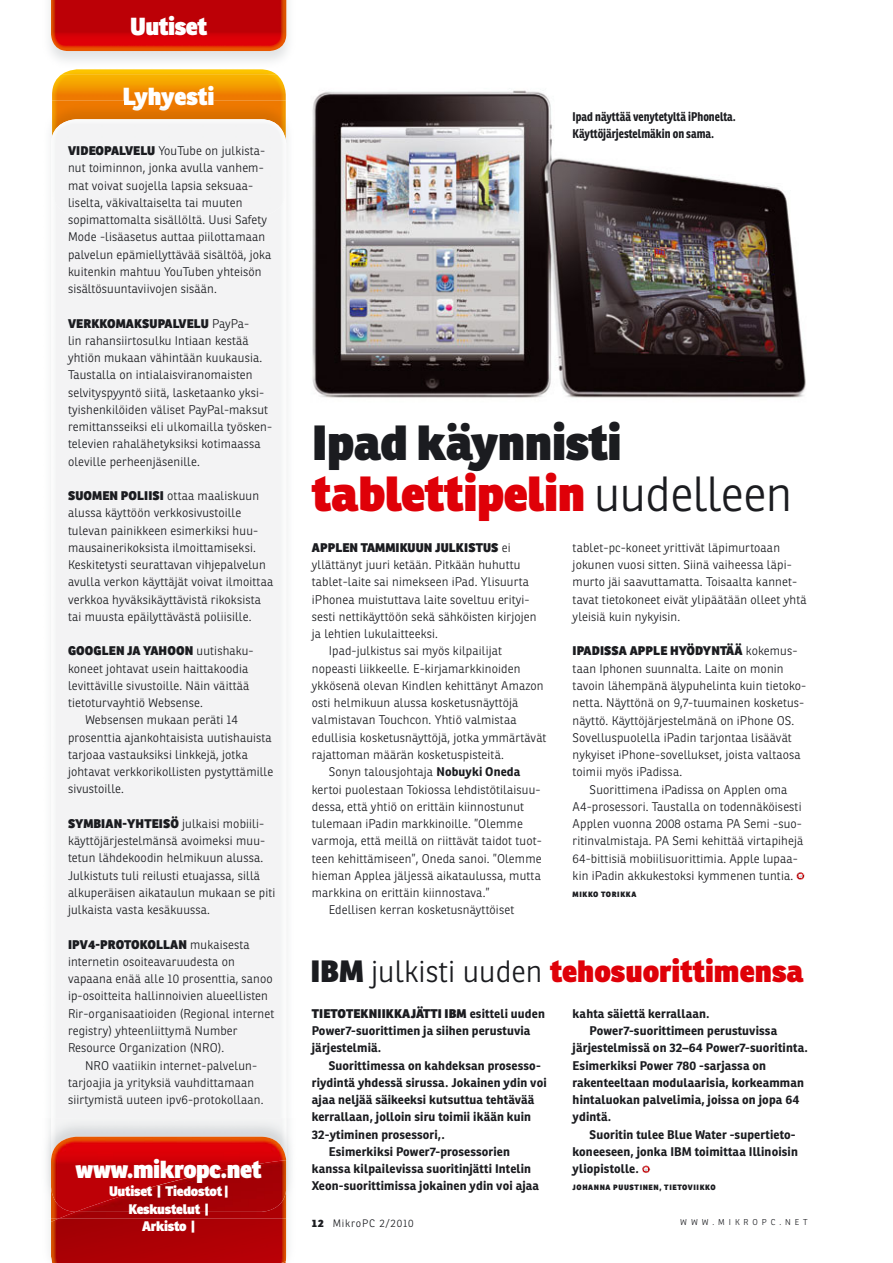
<style>
.page{position:relative;width:893px;height:1263px;background:#fff}
.page>*{position:absolute;margin:0;border:0;box-sizing:border-box;transform-origin:0 0}
.t1{font:800 48px/51px "Ronnia";letter-spacing:-.01em;color:#1b1c20}
.t2{font:800 30px "Ronnia";color:#df0008}
.t3{font:800 24px "Ronnia";letter-spacing:-.02em;color:#fff}
.t4{font:800 13.5px/17.2px "Ronnia";letter-spacing:-.02em;color:#fff;text-align:center}
.t5{font:300 12.15px/17.2px "Ronnia";letter-spacing:.01em;color:#1b1c20}
.t6{font:700 12.15px/17.2px "Ronnia";letter-spacing:.01em;color:#1b1c20}
.t7{font:700 12.15px/17.2px "Ronnia Cond";color:#1b1c20}
.t8{font:800 12.15px "Ronnia";letter-spacing:.01em;color:#1b1c20}
.t9{font:300 10.5px "Ronnia";letter-spacing:.08em;color:#1b1c20}
.t10{font:300 8.25px "Ronnia";letter-spacing:.48em;color:#1b1c20}
.t11{font:800 7.5px "Ronnia";letter-spacing:.08em;color:#1b1c20}
.s1{color:#fefefe}
.s2{font-weight:800}
.s3{color:#df0008}
.s4{font-weight:300}
.s5{font-weight:700}
.s6{color:#1b1c20}
.s7{font-weight:300;color:#1b1c20}
</style>
<div class="page">
<img style="left:52px;top:74px;width:234px;height:45px">
<img style="left:124px;top:85px;width:90px;height:25px">
<div style="left:52px;top:119px;width:234px;height:96px;background:#f3f3f4"></div>
<img style="left:49px;top:0;width:239px;height:61px">
<img style="left:62px;top:69px;width:214px;height:5px">
<img style="left:51px;top:0;width:235px;height:51px">
<img style="left:47px;top:1118px;width:244px;height:100px">
<img style="left:51px;top:1118px;width:235px;height:19px">
<img style="left:51px;top:1212px;width:8px;height:6px">
<img style="left:51px;top:1137px;width:235px;height:75px">
<img style="left:51px;top:1218px;width:235px;height:45px">
<img style="left:59px;top:1162px;width:227px;height:56px">
<img style="left:76px;top:1160px;width:210px;height:52px">
<svg style="left:796px;top:872px;width:9px;height:8px"></svg>
<svg style="left:642px;top:1165px;width:8px;height:8px"></svg>
<img style="left:307px;top:80px;width:523px;height:329px;border-radius:18px">
<h3 class="t3" style="left:130px;top:13px;width:79px">Uutiset</h3>
<h3 class="t3" style="left:123px;top:82px;width:94px">L<span class="s1">y</span>h<span class="s1">y</span>esti</h3>
<p class="t5" style="left:68px;top:144px;width:205px"><span class="s2">VIDEOPALVELU</span> YouTube on julkista&shy;nut toiminnon, jonka avulla vanhem&shy;mat voivat suojella lapsia seksuaa&shy;liselta, väkivaltaiselta tai muuten sopimattomalta sisällöltä. Uusi Safety Mode -lisäasetus auttaa piilottamaan palvelun epämiellyttävää sisältöä, joka kuitenkin mahtuu YouTuben yhteisön sisältösuuntaviivojen sisään.</p>
<p class="t5" style="left:68px;top:316px;width:206px"><span class="s2">VERKKOMAKSUPALVELU</span> PayPa-<br>lin rahansiirtosulku Intiaan kestää yhtiön mukaan vähintään kuukausia.<br>Taustalla on intialaisviranomaisten selvityspyyntö siitä, lasketaanko yksi&shy;tyishenkilöiden väliset PayPal-maksut remittansseiksi eli ulkomailla työsken&shy;televien rahalähetyksiksi kotimaassa oleville perheenjäsenille.</p>
<p class="t5" style="left:68px;top:488px;width:207px"><span class="s2">SUOMEN POLIISI</span> ottaa maaliskuun alussa käyttöön verkkosivustoille tulevan painikkeen esimerkiksi huu&shy;mausainerikoksista ilmoittamiseksi.<br>Keskitetysti seurattavan vihjepalvelun avulla verkon käyttäjät voivat ilmoittaa verkkoa hyväksikäyttävistä rikoksista tai muusta epäilyttävästä poliisille.</p>
<p class="t5" style="left:68px;top:644px;width:187px"><span class="s2">GOOGLEN JA YAHOON</span> uutishaku&shy;koneet johtavat usein haittakoodia levittäville sivustoille. Näin väittää tietoturvayhtiö Websense.</p>
<p class="t5" style="left:68px;top:713px;width:207px;text-indent:17px">Websensen mukaan peräti 14 prosenttia ajankohtaisista uutishauista tarjoaa vastauksiksi linkkejä, jotka johtavat verkkorikollisten pystyttämille sivustoille.</p>
<p class="t5" style="left:68px;top:816px;width:209px"><span class="s2">SYMBIAN-YHTEISÖ</span> julkaisi mobiili&shy;käyttöjärjestelmänsä avoimeksi muu&shy;tetun lähdekoodin helmikuun alussa.<br>Julkistuts tuli reilusti etuajassa, sillä alkuperäisen aikataulun mukaan se piti julkaista vasta kesäkuussa.</p>
<p class="t5" style="left:68px;top:937px;width:208px"><span class="s2">IPV4-PROTOKOLLAN</span> mukaisesta internetin osoiteavaruudesta on vapaana enää alle 10 prosenttia, sanoo ip-osoitteita hallinnoivien alueellisten Rir-organisaatioiden (Regional internet registry) yhteenliittymä Number Resource Organization (NRO).</p>
<p class="t5" style="left:68px;top:1058px;width:197px;text-indent:17px">NRO vaatiikin internet-palvelun&shy;tarjoajia ja yrityksiä vauhdittamaan siirtymistä uuteen ipv6-protokollaan.</p>
<h3 class="t3" style="left:76px;top:1155px;width:188px">www.mikropc.net</h3>
<p class="t4" style="left:109px;top:1183px;width:121px">Uutiset | Tiedostot |<br>Keskustelut |<br>Arkisto |</p>
<p class="t7" style="left:573px;top:108px;width:165px">Ipad näyttää venytetyltä iPhonelta.<br>Käyttöjärjestelmäkin on sama.</p>
<h1 class="t1" style="left:312px;top:418px;width:482px">Ipad käynnisti <span class="s3">tablettipelin</span> <span class="s4">uudelleen</span></h1>
<p class="t5" style="left:573px;top:540px;width:235px">tablet-pc-koneet yrittivät läpimurtoaan jokunen vuosi sitten. Siinä vaiheessa läpi&shy;murto jäi saavuttamatta. Toisaalta kannet&shy;tavat tietokoneet eivät ylipäätään olleet yhtä yleisiä kuin nykyisin.</p>
<p class="t8" style="left:573px;top:644px;width:226px">IPADISSA APPLE HYÖDYNTÄÄ <span class="s4">kokemus-</span></p>
<p class="t5" style="left:573px;top:661px;width:213px">taan Iphonen suunnalta. Laite on monin</p>
<p class="t5" style="left:573px;top:678px;width:235px">tavoin lähempänä älypuhelinta kuin tietoko-</p>
<p class="t5" style="left:573px;top:695px;width:233px">netta. Näyttönä on 9,7-tuumainen kosketus-</p>
<p class="t5" style="left:573px;top:713px;width:223px">näyttö. Käyttöjärjestelmänä on iPhone OS.</p>
<p class="t5" style="left:573px;top:730px;width:221px">Sovelluspuolella iPadin tarjontaa lisäävät</p>
<p class="t5" style="left:573px;top:747px;width:230px">nykyiset iPhone-sovellukset, joista valtaosa</p>
<p class="t5" style="left:573px;top:764px;width:111px">toimii myös iPadissa.</p>
<p class="t5" style="left:590px;top:782px;width:199px">Suorittimena iPadissa on Applen oma</p>
<p class="t5" style="left:573px;top:799px;width:230px">A4-prosessori. Taustalla on todennäköisesti</p>
<p class="t5" style="left:573px;top:816px;width:231px">Applen vuonna 2008 ostama PA Semi -suo-</p>
<p class="t5" style="left:573px;top:833px;width:232px">ritinvalmistaja. PA Semi kehittää virtapihejä</p>
<p class="t5" style="left:573px;top:851px;width:227px">64-bittisiä mobiilisuorittimia. Apple lupaa-</p>
<p class="t5" style="left:573px;top:868px;width:222px">kin iPadin akkukestoksi kymmenen tuntia.</p>
<p class="t11" style="left:573px;top:890px;width:65px">MIKKO TORIKKA</p>
<p class="t8" style="left:312px;top:541px;width:200px">APPLEN TAMMIKUUN JULKISTUS <span class="s4">ei</span></p>
<p class="t5" style="left:312px;top:558px;width:210px">yllättänyt juuri ketään. Pitkään huhuttu</p>
<p class="t5" style="left:312px;top:575px;width:219px">tablet-laite sai nimekseen iPad. Ylisuurta</p>
<p class="t5" style="left:312px;top:592px;width:219px">iPhonea muistuttava laite soveltuu erityi-</p>
<p class="t5" style="left:312px;top:609px;width:226px">sesti nettikäyttöön sekä sähköisten kirjojen</p>
<p class="t5" style="left:312px;top:626px;width:128px">ja lehtien lukulaitteeksi.</p>
<p class="t5" style="left:329px;top:644px;width:175px">Ipad-julkistus sai myös kilpailijat</p>
<p class="t5" style="left:312px;top:661px;width:210px">nopeasti liikkeelle. E-kirjamarkkinoiden</p>
<p class="t5" style="left:312px;top:678px;width:233px">ykkösenä olevan Kindlen kehittänyt Amazon</p>
<p class="t5" style="left:312px;top:695px;width:208px">osti helmikuun alussa kosketusnäyttöjä</p>
<p class="t5" style="left:312px;top:713px;width:206px">valmistavan Touchcon. Yhtiö valmistaa</p>
<p class="t5" style="left:312px;top:730px;width:236px">edullisia kosketusnäyttöjä, jotka ymmärtävät</p>
<p class="t5" style="left:312px;top:747px;width:194px">rajattoman määrän kosketuspisteitä.</p>
<p class="t5" style="left:329px;top:764px;width:193px">Sonyn talousjohtaja <span class="s5">Nobuyki Oneda</span></p>
<p class="t5" style="left:312px;top:782px;width:230px">kertoi puolestaan Tokiossa lehdistötilaisuu-</p>
<p class="t5" style="left:312px;top:799px;width:214px">dessa, että yhtiö on erittäin kiinnostunut</p>
<p class="t5" style="left:312px;top:816px;width:213px">tulemaan iPadin markkinoille. ”Olemme</p>
<p class="t5" style="left:312px;top:833px;width:232px">varmoja, että meillä on riittävät taidot tuot-</p>
<p class="t5" style="left:312px;top:851px;width:231px">teen kehittämiseen”, Oneda sanoi. ”Olemme</p>
<p class="t5" style="left:312px;top:868px;width:231px">hieman Applea jäljessä aikataulussa, mutta</p>
<p class="t5" style="left:312px;top:885px;width:179px">markkina on erittäin kiinnostava.”</p>
<p class="t5" style="left:329px;top:902px;width:187px">Edellisen kerran kosketusnäyttöiset</p>
<h2 class="t2" style="left:310px;top:954px;width:495px"><span class="s6">IBM</span> <span class="s7">julkisti uuden</span> tehosuorittimensa</h2>
<p class="t6" style="left:312px;top:1005px;width:235px"><span class="s2">TIETOTEKNIIKKAJÄTTI IBM</span> esitteli uuden<br>Power7-suorittimen ja siihen perustuvia järjestelmiä.</p>
<p class="t6" style="left:329px;top:1057px;width:213px">Suorittimessa on kahdeksan prosesso-</p>
<p class="t6" style="left:312px;top:1074px;width:236px">riydintä yhdessä sirussa. Jokainen ydin voi</p>
<p class="t6" style="left:312px;top:1091px;width:224px">ajaa neljää säikeeksi kutsuttua tehtävää</p>
<p class="t6" style="left:312px;top:1108px;width:221px">kerrallaan, jolloin siru toimii ikään kuin</p>
<p class="t6" style="left:312px;top:1126px;width:134px">32-ytiminen prosessori,.</p>
<p class="t6" style="left:329px;top:1143px;width:183px">Esimerkiksi Power7-prosessorien</p>
<p class="t6" style="left:312px;top:1160px;width:221px">kanssa kilpailevissa suoritinjätti Intelin</p>
<p class="t6" style="left:312px;top:1177px;width:229px">Xeon-suorittimissa jokainen ydin voi ajaa</p>
<p class="t9" style="left:312px;top:1219px;width:103px"><span class="s2">12</span> MikroPC 2/2010</p>
<p class="t6" style="left:573px;top:1005px;width:138px">kahta säiettä kerrallaan.</p>
<p class="t6" style="left:590px;top:1022px;width:189px">Power7-suorittimeen perustuvissa</p>
<p class="t6" style="left:573px;top:1039px;width:237px">järjestelmissä on 32–64 Power7-suoritinta.</p>
<p class="t6" style="left:573px;top:1057px;width:195px">Esimerkiksi Power 780 -sarjassa on</p>
<p class="t6" style="left:573px;top:1074px;width:233px">rakenteeltaan modulaarisia, korkeamman</p>
<p class="t6" style="left:573px;top:1091px;width:228px">hintaluokan palvelimia, joissa on jopa 64</p>
<p class="t6" style="left:573px;top:1108px;width:40px">ydintä.</p>
<p class="t6" style="left:590px;top:1126px;width:208px">Suoritin tulee Blue Water -supertieto-</p>
<p class="t6" style="left:573px;top:1143px;width:227px">koneeseen, jonka IBM toimittaa Illinoisin</p>
<p class="t6" style="left:573px;top:1160px;width:68px">yliopistolle.</p>
<p class="t11" style="left:573px;top:1183px;width:144px">JOHANNA PUUSTINEN, TIETOVIIKKO</p>
<p class="t10" style="left:680px;top:1219px;width:129px">WWW.MIKROPC.NET</p>
</div>
